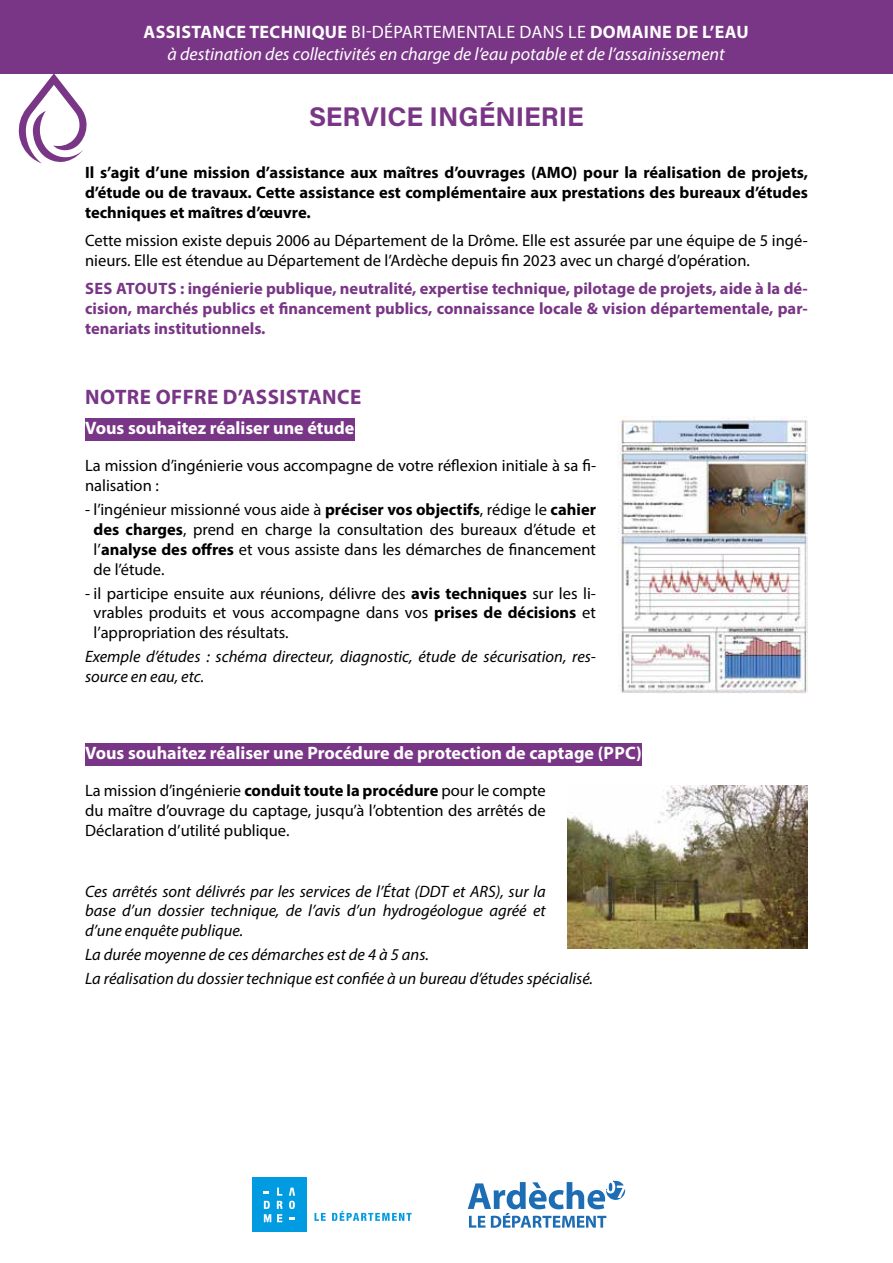
<style>
.page{position:relative;width:893px;height:1263px;background:#fff}
.page>*{position:absolute;margin:0;border:0;box-sizing:border-box;transform-origin:0 0}
.t1{font:700 27px "Acumin Pro";color:#7a3686}
.t2{font:700 21px "Myriad Pro";letter-spacing:.02em;color:#7a3686}
.t3{font:italic 18px/21.6px "Myriad Pro";color:#fff;text-align:center}
.t4{font:700 18px "Myriad Pro";color:#fff}
.t5{font:16.5px/19.8px "Myriad Pro";color:#000;text-align:justify}
.t6{font:italic 16.5px/19.8px "Myriad Pro";color:#000}
.t7{font:700 16.5px/19.8px "Myriad Pro";color:#7a3686;text-align:justify}
.t8{font:700 16.5px/19.8px "Myriad Pro";color:#000;text-align:justify}
.s1{font-weight:700;font-style:normal}
.s2{font-style:normal}
.s3{font-weight:700}
</style>
<div class="page">
<div style="left:85px;top:419px;width:269px;height:22px;background:#7a3686"></div>
<div style="left:85px;top:744px;width:557px;height:22px;background:#7a3686"></div>
<img style="left:617px;top:417px;width:191px;height:276px">
<img style="left:567px;top:786px;width:241px;height:163px">
<svg style="left:18px;top:73px;width:69px;height:90px"></svg>
<div style="left:0;top:0;width:893px;height:73px;background:#7a3686"></div>
<svg style="left:468px;top:1181px;width:157px;height:47px"></svg>
<div style="left:252px;top:1178px;width:54px;height:54px;background:#009be0"></div>
<svg style="left:277px;top:1187px;width:6px;height:35px"></svg>
<svg style="left:289px;top:1187px;width:6px;height:22px"></svg>
<svg style="left:264px;top:1201px;width:7px;height:21px"></svg>
<svg style="left:264px;top:1191px;width:5px;height:3px"></svg>
<svg style="left:314px;top:1213px;width:12px;height:8px"></svg>
<svg style="left:332px;top:1211px;width:80px;height:10px"></svg>
<p class="t3" style="left:144px;top:21px;width:606px"><span class="s1">ASSISTANCE TECHNIQUE</span> <span class="s2">BI-DÉPARTEMENTALE DANS LE</span> <span class="s1">DOMAINE DE L’EAU </span>à destination des collectivités en charge de l’eau potable et de l’assainissement</p>
<h1 class="t1" style="left:309px;top:98px;width:276px">SERVICE INGÉNIERIE</h1>
<p class="t8" style="left:85px;top:162px;width:724px">Il s’agit d’une mission d’assistance aux maîtres d’ouvrages (AMO) pour la réalisation de projets, d’étude ou de travaux. Cette assistance est complémentaire aux prestations des bureaux d’études techniques et maîtres d’œuvre.</p>
<p class="t5" style="left:85px;top:230px;width:724px">Cette mission existe depuis 2006 au Département de la Drôme. Elle est assurée par une équipe de 5 ingé&shy;nieurs. Elle est étendue au Département de l’Ardèche depuis fin 2023 avec un chargé d’opération.</p>
<p class="t7" style="left:85px;top:278px;width:724px">SES ATOUTS : ingénierie publique, neutralité, expertise technique, pilotage de projets, aide à la dé&shy;cision, marchés publics et financement publics, connaissance locale &amp; vision départementale, par&shy;tenariats institutionnels.</p>
<p class="t2" style="left:85px;top:384px;width:278px">NOTRE OFFRE D’ASSISTANCE</p>
<p class="t4" style="left:85px;top:417px;width:271px">Vous souhaitez réaliser une étude</p>
<p class="t5" style="left:85px;top:456px;width:513px">La mission d’ingénierie vous accompagne de votre réflexion initiale à sa fi&shy;nalisation :</p>
<p class="t5" style="left:94px;top:499px;width:504px;text-indent:-9px">- l’ingénieur missionné vous aide à <span class="s3">préciser vos objectifs</span>, rédige le <span class="s3">cahier des charges</span>, prend en charge la consultation des bureaux d’étude et l’<span class="s3">analyse des offres</span> et vous assiste dans les démarches de financement de l’étude.</p>
<p class="t5" style="left:94px;top:583px;width:504px;text-indent:-9px">- il participe ensuite aux réunions, délivre des <span class="s3">avis techniques</span> sur les li&shy;vrables produits et vous accompagne dans vos <span class="s3">prises de décisions</span> et l’appropriation des résultats.</p>
<p class="t6" style="left:85px;top:647px;width:512px">Exemple d’études : schéma directeur, diagnostic, étude de sécurisation, res&shy;source en eau, etc.</p>
<p class="t4" style="left:85px;top:741px;width:558px">Vous souhaitez réaliser une Procédure de protection de captage (PPC)</p>
<p class="t5" style="left:85px;top:780px;width:462px">La mission d’ingénierie <span class="s3">conduit toute la procédure</span> pour le compte du maître d’ouvrage du captage, jusqu’à l’obtention des arrêtés de Déclaration d’utilité publique.</p>
<p class="t6" style="left:85px;top:881px;width:462px;text-align:justify">Ces arrêtés sont délivrés par les services de l’État (DDT et ARS), sur la base d’un dossier technique, de l’avis d’un hydrogéologue agréé et d’une enquête publique.</p>
<p class="t6" style="left:85px;top:942px;width:510px;line-height:24px">La durée moyenne de ces démarches est de 4 à 5 ans.<br>La réalisation du dossier technique est confiée à un bureau d’études spécialisé.</p>
</div>
